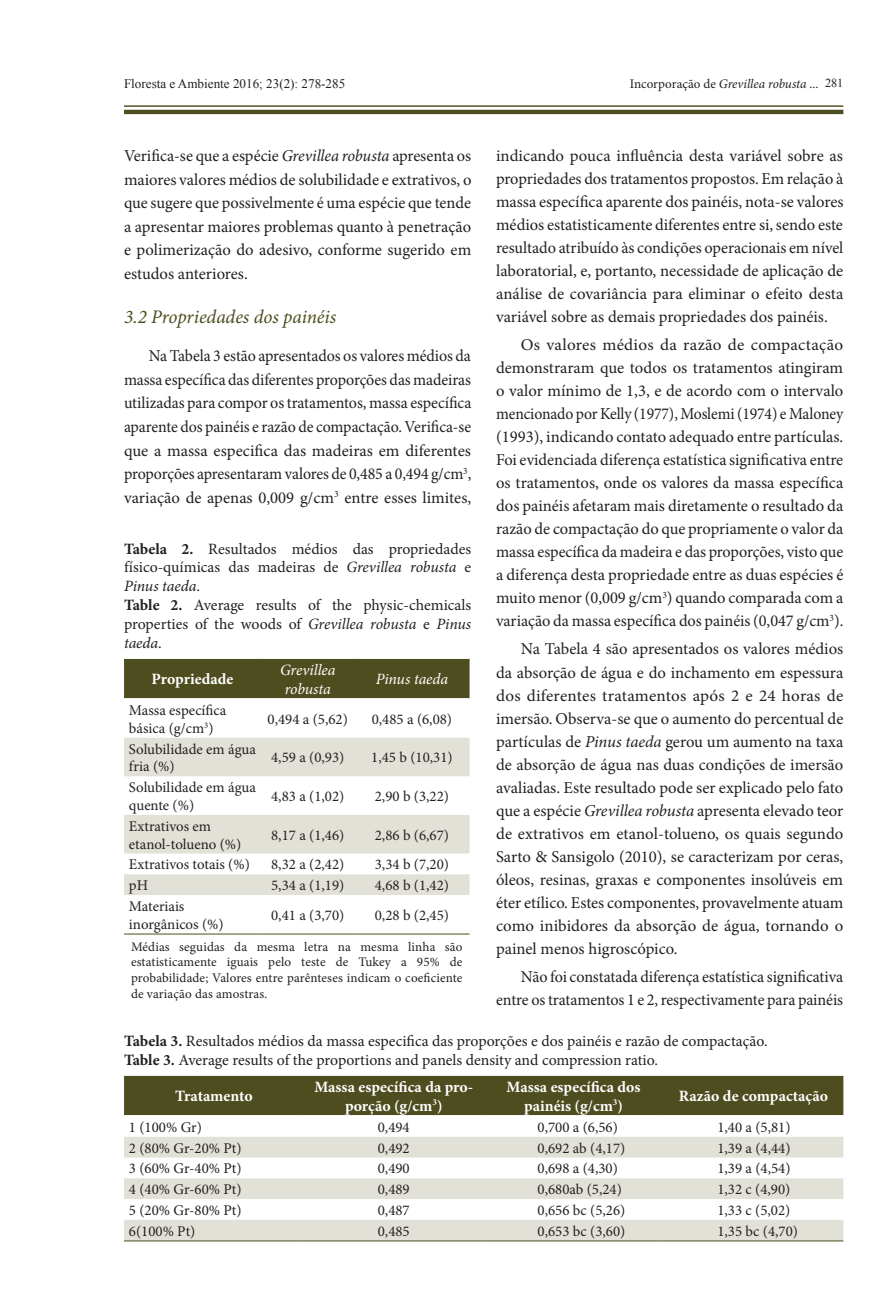
<style>
.page{position:relative;width:893px;height:1315px;background:#fff}
.page>*{position:absolute;margin:0;border:0;box-sizing:border-box;transform-origin:0 0}
.Heading2{font:italic 19.25px "Minion Pro";letter-spacing:-.005em;color:#4d4d1f}
.Paragraph{font:16.62px/23.1px "Minion Pro";color:#231f20;text-align:justify}
.Paragraph-2{font:16.62px/23.6px "Minion Pro";color:#231f20;text-align:justify;scale:.96 1}
.TableTitle{font:15.75px/18.9px "Minion Pro";color:#231f20;text-align:justify}
.TableHead{font:700 15.75px/18.9px "Minion Pro";color:#fff;text-align:center}
.TableHead-2{font:italic 15.75px/18.9px "Minion Pro";letter-spacing:-.005em;color:#fff}
.TableBody{font:14.88px/17.8px "Minion Pro";color:#231f20}
.TableFootnote{font:13.12px/15.8px "Minion Pro";letter-spacing:.01em;color:#231f20;text-align:justify}
.t1{font:13.12px "Times New Roman";color:#231f20}
.s1{font-style:italic}
.s2{font-family:"Times New Roman";font-size:12.25px}
.s3{font-weight:700}
</style>
<div class="page">
<hr style="left:124px;top:110px;width:719px;height:4px;background:#4d4d1f">
<hr style="left:124px;top:105px;width:719px;height:2px;background:#4d4d1f">
<div style="left:124px;top:659px;width:346px;height:39px;background:#4d4d1f"></div>
<svg style="left:124px;top:737px;width:346px;height:158px;fill:#e2e1d8"></svg>
<hr style="left:124px;top:933px;width:137px;height:1px;background:#4d4d1f">
<hr style="left:261px;top:933px;width:93px;height:1px;background:#4d4d1f">
<hr style="left:354px;top:933px;width:116px;height:1px;background:#4d4d1f">
<div style="left:124px;top:1076px;width:719px;height:39px;background:#4d4d1f"></div>
<svg style="left:124px;top:1137px;width:719px;height:103px;fill:#e2e1d8"></svg>
<hr style="left:124px;top:1240px;width:180px;height:1px;background:#4d4d1f">
<hr style="left:304px;top:1240px;width:180px;height:1px;background:#4d4d1f">
<hr style="left:484px;top:1240px;width:179px;height:1px;background:#4d4d1f">
<hr style="left:663px;top:1240px;width:180px;height:1px;background:#4d4d1f">
<p class="t1" style="left:124px;top:75px;width:223px">Floresta e Ambiente 2016; 23(2): 278-285</p>
<p class="TableFootnote" style="left:630px;top:76px;width:215px">Incorporação de <span class="s1">Grevillea robusta</span> ... <span class="s2">281</span></p>
<p class="Paragraph" style="left:124px;top:144px;width:349px;line-height:23.6px">Verifica-se que a espécie <span class="s1">Grevillea robusta</span> apresenta os maiores valores médios de solubilidade e extrativos, o que sugere que possivelmente é uma espécie que tende a apresentar maiores problemas quanto à penetração e polimerização do adesivo, conforme sugerido em estudos anteriores.</p>
<p class="Heading2" style="left:124px;top:303px;width:214px">3.2 Propriedades dos painéis</p>
<p class="Paragraph-2" style="left:124px;top:344px;width:363px;text-indent:25px">Na Tabela 3 estão apresentados os valores médios da massa específica das diferentes proporções das madeiras utilizadas para compor os tratamentos, massa específica aparente dos painéis e razão de compactação. Verifica‑se que a massa especifica das madeiras em diferentes proporções apresentaram valores de 0,485 a 0,494 g/cm<sup>3</sup>, variação de apenas 0,009 g/cm<sup>3</sup> entre esses limites,</p>
<p class="Paragraph" style="left:496px;top:144px;width:349px">indicando pouca influência desta variável sobre as propriedades dos tratamentos propostos. Em relação à massa específica aparente dos painéis, nota-se valores médios estatisticamente diferentes entre si, sendo este resultado atribuído às condições operacionais em nível laboratorial, e, portanto, necessidade de aplicação de análise de covariância para eliminar o efeito desta variável sobre as demais propriedades dos painéis.</p>
<p class="Paragraph" style="left:496px;top:333px;width:349px;text-indent:25px">Os valores médios da razão de compactação demonstraram que todos os tratamentos atingiram o valor mínimo de 1,3, e de acordo com o intervalo mencionado por Kelly (1977), Moslemi (1974) e Maloney (1993), indicando contato adequado entre partículas.<br>Foi evidenciada diferença estatística significativa entre os tratamentos, onde os valores da massa específica dos painéis afetaram mais diretamente o resultado da razão de compactação do que propriamente o valor da massa específica da madeira e das proporções, visto que a diferença desta propriedade entre as duas espécies é muito menor (0,009 g/cm<sup>3</sup>) quando comparada com a variação da massa específica dos painéis (0,047 g/cm<sup>3</sup>).</p>
<p class="Paragraph" style="left:496px;top:637px;width:349px;text-indent:25px">Na Tabela 4 são apresentados os valores médios da absorção de água e do inchamento em espessura dos diferentes tratamentos após 2 e 24 horas de imersão. Observa-se que o aumento do percentual de partículas de <span class="s1">Pinus taeda</span> gerou um aumento na taxa de absorção de água nas duas condições de imersão avaliadas. Este resultado pode ser explicado pelo fato que a espécie <span class="s1">Grevillea robusta</span> apresenta elevado teor de extrativos em etanol-tolueno, os quais segundo Sarto &amp; Sansigolo (2010), se caracterizam por ceras, óleos, resinas, graxas e componentes insolúveis em éter etílico. Estes componentes, provavelmente atuam como inibidores da absorção de água, tornando o painel menos higroscópico.</p>
<p class="Paragraph" style="left:496px;top:965px;width:349px;text-align:right">Não foi constatada diferença estatística significativa entre os tratamentos 1 e 2, respectivamente para painéis</p>
<p class="TableTitle" style="left:124px;top:539px;width:349px"><span class="s3">Tabela 2.</span> Resultados médios das propriedades físico‑químicas das madeiras de <span class="s1">Grevillea robusta</span> e <span class="s1">Pinus taeda</span>.</p>
<p class="TableTitle" style="left:124px;top:596px;width:349px"><span class="s3">Table 2.</span> Average results of the physic-chemicals properties of the woods of <span class="s1">Grevillea robusta</span> e <span class="s1">Pinus taeda</span>.</p>
<p class="TableHead" style="left:152px;top:669px;width:83px">Propriedade</p>
<p class="TableHead-2" style="left:280px;top:660px;width:57px">Grevillea robusta</p>
<p class="TableHead-2" style="left:376px;top:670px;width:74px">Pinus taeda</p>
<p class="TableBody" style="left:129px;top:701px;width:99px">Massa específica básica (g/cm<sup>3</sup>)</p>
<p class="TableBody" style="left:268px;top:710px;width:82px">0,494 a (5,62)</p>
<p class="TableBody" style="left:372px;top:710px;width:82px">0,485 a (6,08)</p>
<p class="TableBody" style="left:129px;top:740px;width:129px">Solubilidade em água fria (%)</p>
<p class="TableBody" style="left:271px;top:749px;width:75px">4,59 a (0,93)</p>
<p class="TableBody" style="left:371px;top:749px;width:83px">1,45 b (10,31)</p>
<p class="TableBody" style="left:129px;top:778px;width:129px">Solubilidade em água quente (%)</p>
<p class="TableBody" style="left:271px;top:787px;width:75px">4,83 a (1,02)</p>
<p class="TableBody" style="left:375px;top:787px;width:76px">2,90 b (3,22)</p>
<p class="TableBody" style="left:129px;top:817px;width:114px">Extrativos em etanol-tolueno (%)</p>
<p class="TableBody" style="left:271px;top:826px;width:75px">8,17 a (1,46)</p>
<p class="TableBody" style="left:375px;top:826px;width:76px">2,86 b (6,67)</p>
<p class="TableBody" style="left:129px;top:855px;width:122px">Extrativos totais (%)</p>
<p class="TableBody" style="left:271px;top:855px;width:75px">8,32 a (2,42)</p>
<p class="TableBody" style="left:375px;top:855px;width:76px">3,34 b (7,20)</p>
<p class="TableBody" style="left:129px;top:876px;width:21px">pH</p>
<p class="TableBody" style="left:271px;top:876px;width:75px">5,34 a (1,19)</p>
<p class="TableBody" style="left:375px;top:876px;width:76px">4,68 b (1,42)</p>
<p class="TableBody" style="left:129px;top:897px;width:96px">Materiais inorgânicos (%)</p>
<p class="TableBody" style="left:271px;top:906px;width:75px">0,41 a (3,70)</p>
<p class="TableBody" style="left:375px;top:906px;width:76px">0,28 b (2,45)</p>
<p class="TableFootnote" style="left:131px;top:938px;width:333px">Médias seguidas da mesma letra na mesma linha são estatisticamente iguais pelo teste de Tukey a 95% de probabilidade; Valores entre parênteses indicam o coeficiente de variação das amostras.</p>
<p class="TableTitle" style="left:124px;top:1031px;width:645px"><span class="s3">Tabela 3.</span> Resultados médios da massa especifica das proporções e dos painéis e razão de compactação.</p>
<p class="TableTitle" style="left:124px;top:1050px;width:535px"><span class="s3">Table 3.</span> Average results of the proportions and panels density and compression ratio.</p>
<p class="TableHead" style="left:175px;top:1086px;width:79px">Tratamento</p>
<p class="TableHead" style="left:314px;top:1077px;width:160px">Massa específica da pro&shy;porção (g/cm<sup>3</sup>)</p>
<p class="TableHead" style="left:507px;top:1077px;width:135px">Massa específica dos painéis (g/cm<sup>3</sup>)</p>
<p class="TableHead" style="left:679px;top:1086px;width:150px">Razão de compactação</p>
<p class="TableBody" style="left:129px;top:1118px;width:74px">1 (100% Gr)</p>
<p class="TableBody" style="left:378px;top:1118px;width:33px">0,494</p>
<p class="TableBody" style="left:537px;top:1118px;width:82px">0,700 a (6,56)</p>
<p class="TableBody" style="left:717px;top:1118px;width:75px">1,40 a (5,81)</p>
<p class="TableBody" style="left:129px;top:1139px;width:114px">2 (80% Gr-20% Pt)</p>
<p class="TableBody" style="left:378px;top:1139px;width:33px">0,492</p>
<p class="TableBody" style="left:537px;top:1139px;width:89px">0,692 ab (4,17)</p>
<p class="TableBody" style="left:717px;top:1139px;width:75px">1,39 a (4,44)</p>
<p class="TableBody" style="left:129px;top:1159px;width:114px">3 (60% Gr-40% Pt)</p>
<p class="TableBody" style="left:378px;top:1159px;width:33px">0,490</p>
<p class="TableBody" style="left:537px;top:1159px;width:82px">0,698 a (4,30)</p>
<p class="TableBody" style="left:717px;top:1159px;width:75px">1,39 a (4,54)</p>
<p class="TableBody" style="left:129px;top:1180px;width:114px">4 (40% Gr-60% Pt)</p>
<p class="TableBody" style="left:378px;top:1180px;width:33px">0,489</p>
<p class="TableBody" style="left:537px;top:1180px;width:86px">0,680ab (5,24)</p>
<p class="TableBody" style="left:717px;top:1180px;width:74px">1,32 c (4,90)</p>
<p class="TableBody" style="left:129px;top:1201px;width:114px">5 (20% Gr-80% Pt)</p>
<p class="TableBody" style="left:378px;top:1201px;width:33px">0,487</p>
<p class="TableBody" style="left:537px;top:1201px;width:89px">0,656 bc (5,26)</p>
<p class="TableBody" style="left:717px;top:1201px;width:74px">1,33 c (5,02)</p>
<p class="TableBody" style="left:129px;top:1222px;width:68px">6(100% Pt)</p>
<p class="TableBody" style="left:378px;top:1222px;width:33px">0,485</p>
<p class="TableBody" style="left:537px;top:1222px;width:89px">0,653 bc (3,60)</p>
<p class="TableBody" style="left:717px;top:1222px;width:82px">1,35 bc (4,70)</p>
</div>
